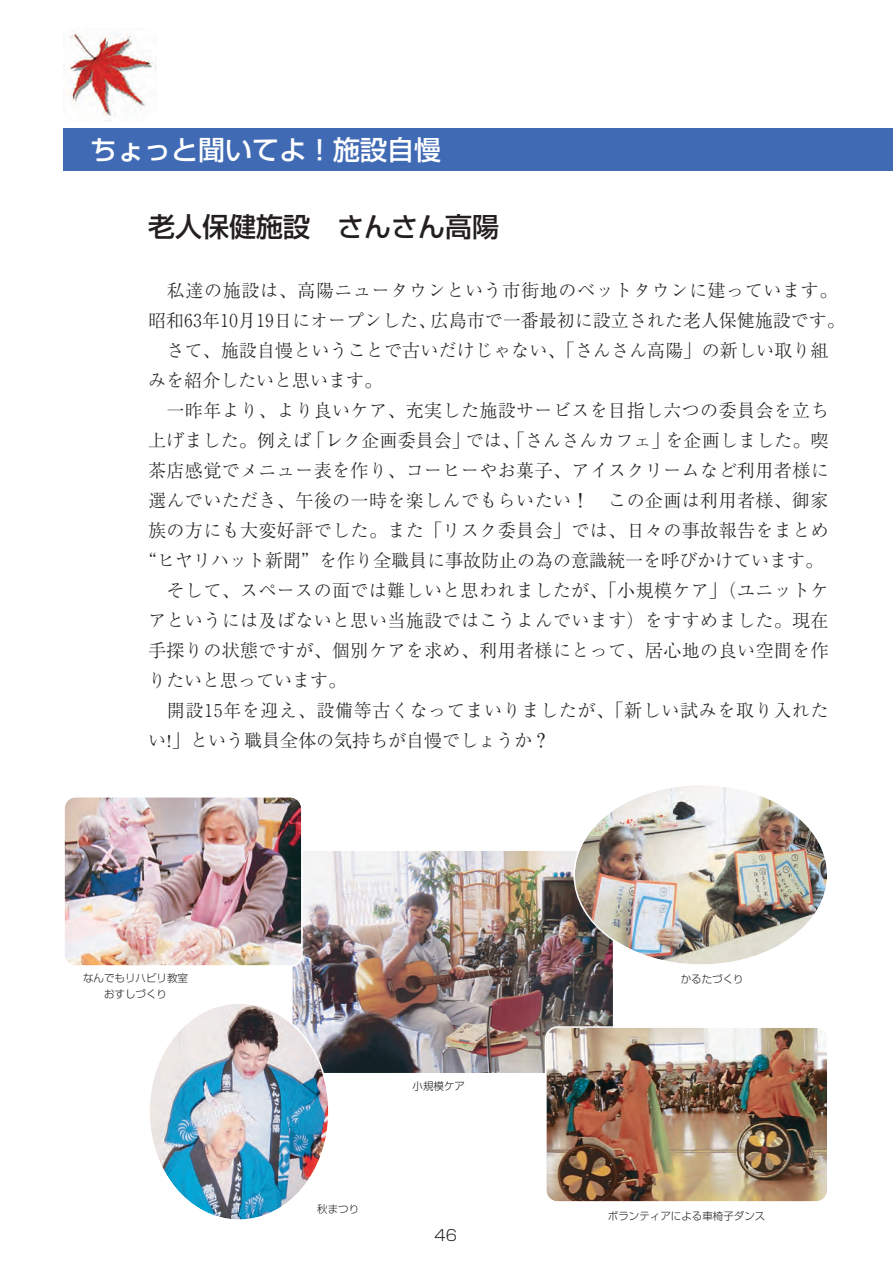
<style>
.page{position:relative;width:893px;height:1263px;background:#fff}
.page>*{position:absolute;margin:0;border:0;box-sizing:border-box;transform-origin:0 0}
.t1{font:27px "Shin Go Medium 90 msp RKSJ H";color:#fff}
.t2{font:27px "Shin Go Medium 90 msp RKSJ H";color:#231f20}
.t3{font:18px "Ryumin Light 90 msp RKSJ H";letter-spacing:.02em;color:#231f20}
.t4{font:18px "Ryumin Light 90 msp RKSJ H";color:#231f20}
.t5{font:15px "Shin Go Light 90 msp RKSJ H";color:#231f20}
.t6{font:10.5px/15.8px "Shin Go Light 90 msp RKSJ H";color:#231f20;text-align:center}
</style>
<div class="page">
<img style="left:63px;top:28px;width:94px;height:94px">
<div style="left:63px;top:128px;width:830px;height:43px;background:#406ab4"></div>
<img style="left:292px;top:851px;width:321px;height:222px;border-radius:11px">
<div style="left:291px;top:849px;width:323px;height:225px;border:2px solid #fff;border-radius:12px"></div>
<img style="left:546px;top:1028px;width:281px;height:173px;border-radius:11px">
<div style="left:545px;top:1026px;width:283px;height:177px;border:2px solid #fff;border-radius:12px"></div>
<img style="left:65px;top:797px;width:236px;height:168px;border-radius:11px">
<div style="left:63px;top:796px;width:240px;height:171px;border:2px solid #fff;border-radius:12px"></div>
<img style="left:150px;top:1004px;width:178px;height:216px;border-radius:50%">
<img style="left:575px;top:785px;width:252px;height:179px;border-radius:50%">
<h1 class="t1" style="left:90px;top:140px;width:352px">ちょっと聞いてよ！施設自慢</h1>
<h1 class="t2" style="left:148px;top:217px;width:353px">老人保健施設　さんさん高陽</h1>
<p class="t3" style="left:167px;top:284px;width:672px">私達の施設は、高陽ニュータウンという市街地のベットタウンに建っています。</p>
<p class="t4" style="left:148px;top:314px;width:698px">昭和63年10月19日にオープンした、広島市で一番最初に設立された老人保健施設です。</p>
<p class="t3" style="left:166px;top:344px;width:664px">さて、施設自慢ということで古いだけじゃない、「さんさん高陽」の新しい取り組</p>
<p class="t4" style="left:148px;top:374px;width:236px">みを紹介したいと思います。</p>
<p class="t3" style="left:167px;top:404px;width:664px">一昨年より、より良いケア、充実した施設サービスを目指し六つの委員会を立ち</p>
<p class="t3" style="left:148px;top:434px;width:682px">上げました。例えば「レク企画委員会」では、「さんさんカフェ」を企画しました。喫</p>
<p class="t3" style="left:148px;top:464px;width:682px">茶店感覚でメニュー表を作り、コーヒーやお菓子、アイスクリームなど利用者様に</p>
<p class="t3" style="left:148px;top:494px;width:682px">選んでいただき、午後の一時を楽しんでもらいたい！　この企画は利用者様、御家</p>
<p class="t3" style="left:148px;top:524px;width:682px">族の方にも大変好評でした。また「リスク委員会」では、日々の事故報告をまとめ</p>
<p class="t4" style="left:139px;top:554px;width:685px">“ヒヤリハット新聞”を作り全職員に事故防止の為の意識統一を呼びかけています。</p>
<p class="t3" style="left:167px;top:584px;width:663px">そして、スペースの面では難しいと思われましたが、「小規模ケア」（ユニットケ</p>
<p class="t3" style="left:148px;top:614px;width:682px">アというには及ばないと思い当施設ではこうよんでいます）をすすめました。現在</p>
<p class="t3" style="left:148px;top:644px;width:682px">手探りの状態ですが、個別ケアを求め、利用者様にとって、居心地の良い空間を作</p>
<p class="t4" style="left:148px;top:674px;width:199px">りたいと思っています。</p>
<p class="t3" style="left:167px;top:704px;width:663px">開設15年を迎え、設備等古くなってまいりましたが、「新しい試みを取り入れた</p>
<p class="t4" style="left:148px;top:734px;width:403px">い!」という職員全体の気持ちが自慢でしょうか？</p>
<p class="t6" style="left:83px;top:971px;width:107px">なんでもリハビリ教室おすしづくり</p>
<p class="t6" style="left:317px;top:1203px;width:43px">秋まつり</p>
<p class="t6" style="left:413px;top:1080px;width:54px">小規模ケア</p>
<p class="t5" style="left:434px;top:1229px;width:24px">46</p>
<p class="t6" style="left:681px;top:973px;width:64px">かるたづくり</p>
<p class="t6" style="left:608px;top:1209px;width:159px">ボランティアによる車椅子ダンス</p>
</div>
